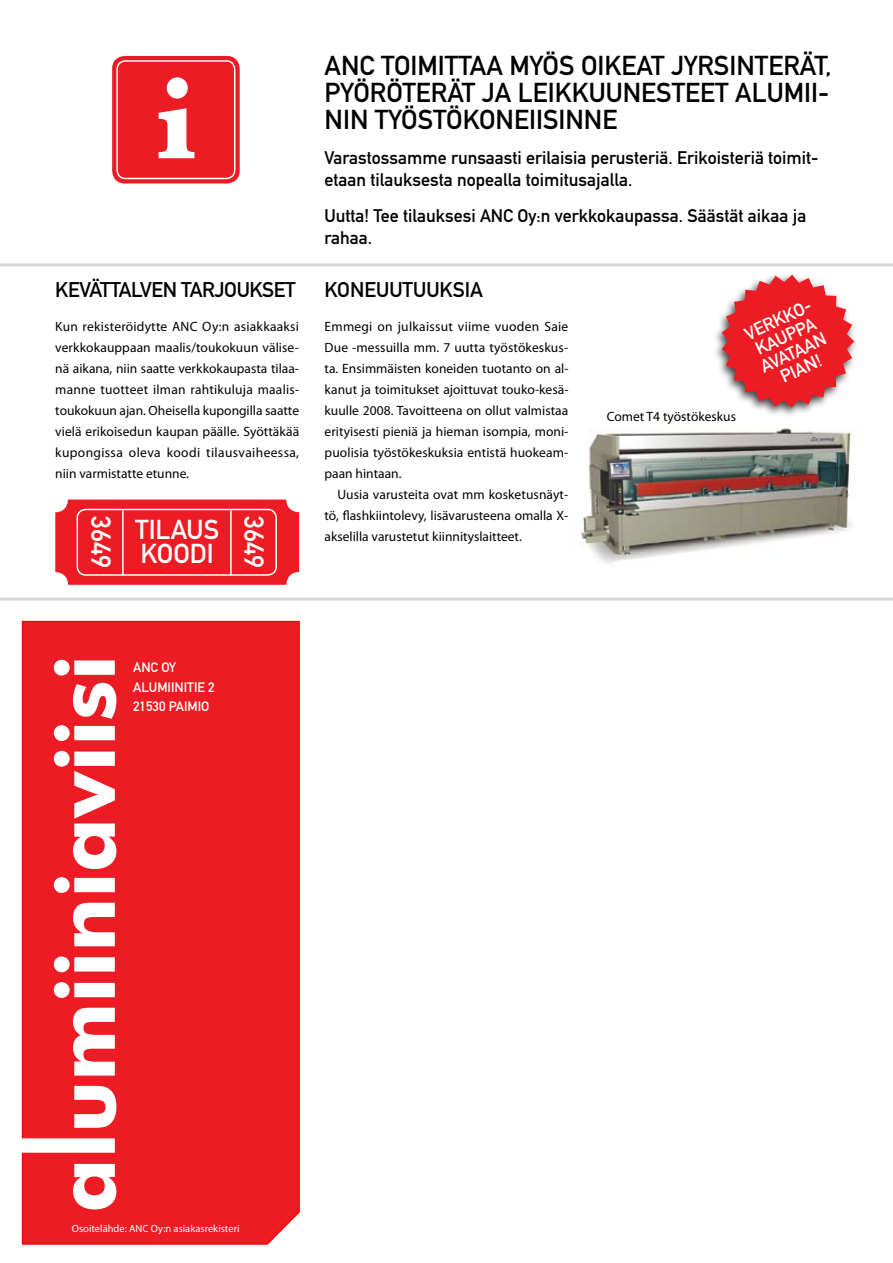
<style>
.page{position:relative;width:893px;height:1263px;background:#fff}
.page>*{position:absolute;margin:0;border:0;box-sizing:border-box;transform-origin:0 0}
.t1{font:700 120px "Baskerville";color:#fff}
.t2{font:27px/27px "DIN Mittelschrift Std";color:#000;text-align:justify}
.t3{font:27px/24.8px "DIN Mittelschrift Std";color:#fff}
.t4{font:21px "DIN Mittelschrift Std";letter-spacing:-.02em;color:#000}
.t5{font:18px/22.5px "DIN Mittelschrift Std";color:#000}
.t6{font:18px/18px "DIN Mittelschrift Std";color:#fff}
.t7{font:13.5px/21px "Myriad Pro";color:#000;text-align:justify}
.t8{font:13.5px/19.5px "DIN Mittelschrift Std";color:#fff}
.t9{font:10.5px "Myriad Pro";color:#fff}
</style>
<div class="page">
<div style="left:21px;top:620px;width:279px;height:625px;background:#ed1c24"></div>
<svg style="left:21px;top:660px;width:95px;height:549px;fill:#ed1c24"></svg>
<hr style="left:0;top:598px;width:893px;height:3px;background:#d8d6d5">
<hr style="left:0;top:263px;width:893px;height:3px;background:#d8d6d5">
<div style="left:59px;top:1224px;width:201px;height:18px;background:#ed1c24"></div>
<img style="left:581px;top:430px;width:271px;height:134px">
<div style="left:55px;top:499px;width:244px;height:86px;background:#ed1c24;border-radius:13px"></div>
<div style="left:77px;top:509px;width:200px;height:67px;border:2px solid #fff;border-radius:9px"></div>
<hr style="left:122px;top:510px;width:2px;height:65px;background:#fff">
<hr style="left:230px;top:510px;width:2px;height:65px;background:#fff">
<div style="left:112px;top:56px;width:128px;height:127px;background:#ed1c24;border-radius:13px"></div>
<div style="left:116px;top:60px;width:119px;height:119px;border:2px solid #fff;border-radius:9px"></div>
<div style="left:711px;top:270px;width:182px;height:198px;background:#000;opacity:.75"></div>
<svg style="left:722px;top:275px;width:132px;height:133px"></svg>
<h1 class="t1" style="left:156px;top:49px;width:41px">i</h1>
<h3 class="t4" style="left:55px;top:277px;width:242px">KEVÄTtalven tarjoukset</h3>
<p class="t7" style="left:55px;top:315px;width:245px">Kun rekisteröidytte ANC Oy:n asiakkaaksi verkkokauppaan maalis/toukokuun välise&shy;nä aikana, niin saatte verkkokaupasta tilaa&shy;manne tuotteet ilman rahtikuluja maalis&shy;toukokuun ajan. Oheisella kupongilla saatte vielä erikoisedun kaupan päälle. Syöttäkää kupongissa oleva koodi tilausvaiheessa, niin varmistatte etunne.</p>
<h2 class="t3" style="left:113px;top:516px;width:53px;rotate:90deg">3649</h2>
<h2 class="t3" style="left:266px;top:516px;width:53px;rotate:90deg">3649</h2>
<h2 class="t3" style="left:135px;top:517px;width:85px">tilaus koodi</h2>
<h2 class="t2" style="left:325px;top:52px;width:509px">ANC toimittaa myös oikeat jyrsinterät, pyöröterät ja leikkuunesteet alumii&shy;niN työstökon eiisinn e</h2>
<h3 class="t5" style="left:325px;top:146px;width:495px">Varastossamme runsaasti erilaisia perusteriä. Erikoisteriä toimit&shy;etaan tilauksesta nopealla toimitusajalla.</h3>
<h3 class="t5" style="left:325px;top:204px;width:483px">Uutta! Tee tilauksesi ANC Oy:n verkkokaupassa. Säästät aikaa ja rahaa.</h3>
<h3 class="t4" style="left:325px;top:277px;width:53px">KONEUUTUUKSI</h3>
<h3 class="t4" style="left:470px;top:277px;width:14px">A</h3>
<p class="t7" style="left:325px;top:315px;width:245px">Emmegi on julkaissut viime vuoden Saie Due -messuilla mm. 7 uutta työstökeskus&shy;ta. Ensimmäisten koneiden tuotanto on al&shy;kanut ja toimitukset ajoittuvat touko-kesä&shy;kuulle 2008. Tavoitteena on ollut valmistaa erityisesti pieniä ja hieman isompia, moni&shy;puolisia työstökeskuksia entistä huokeam&shy;paan hintaan.</p>
<p class="t7" style="left:325px;top:483px;width:245px;text-indent:13px">Uusia varusteita ovat mm kosketusnäyt&shy;tö, flashkiintolevy, lisävarusteena omalla X&shy;akselilla varustetut kiinnityslaitteet.</p>
<h3 class="t6" style="left:742px;top:327px;width:73px;rotate:-25deg">verkko&shy;kauppa<br>ava taan</h3>
<h3 class="t6" style="left:778px;top:370px;width:45px;rotate:-25deg">pian !</h3>
<p class="t7" style="left:607px;top:406px;width:131px">Comet T4 työstökeskus</p>
<p class="t8" style="left:133px;top:658px;width:10px">anc</p>
<p class="t8" style="left:133px;top:658px;width:83px;text-indent:28px">oy alumiinitie 2<br>21530 paimio</p>
<p class="t9" style="left:72px;top:1221px;width:169px">Osoitelähde: ANC Oy:n asiakasrekisteri</p>
</div>
